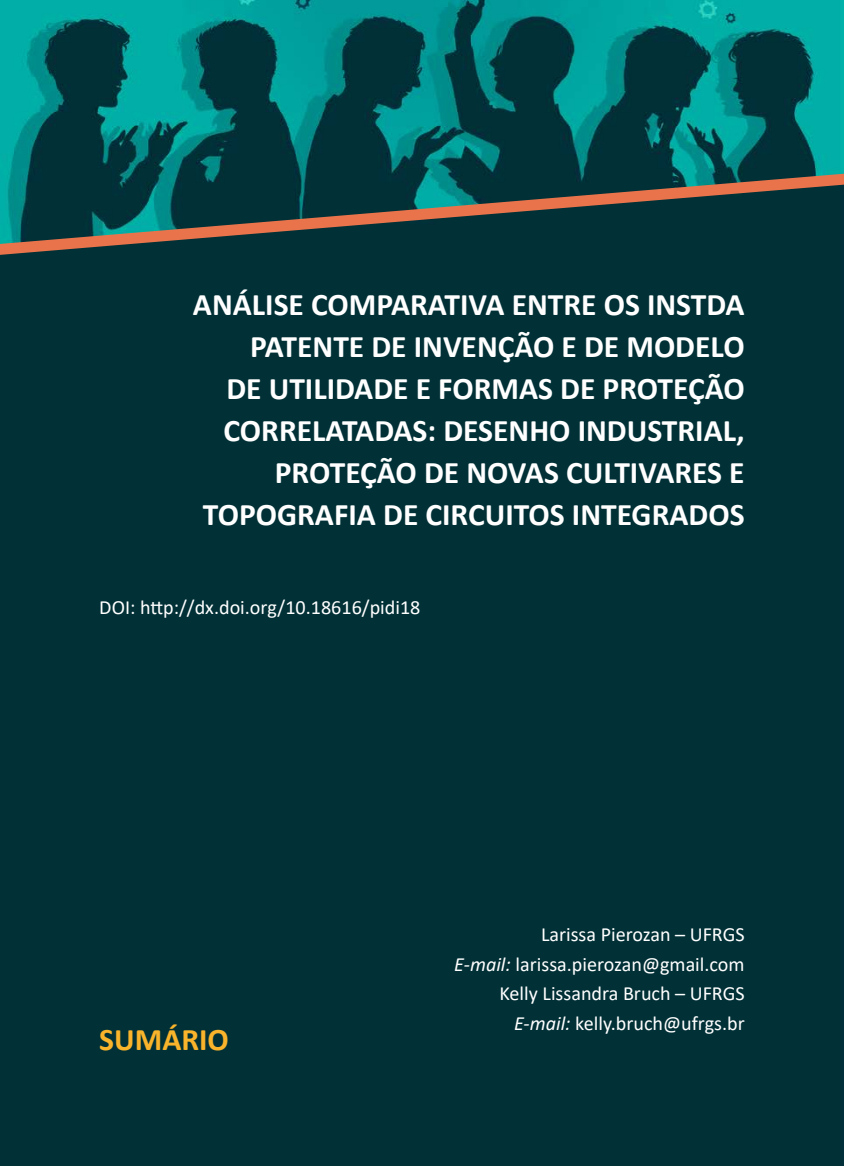
<style>
.page{position:relative;width:844px;height:1166px;background:#fff}
.page>*{position:absolute;margin:0;border:0;box-sizing:border-box;transform-origin:0 0}
.t1{font:700 31.5px/42px "Calibri";color:#fff;text-align:right}
.t2{font:700 31.5px "Calibri";color:#fab42b}
.t3{font:20.12px/29.8px "Calibri";color:#fff;text-align:right}
.s1{font-style:italic}
</style>
<div class="page">
<img style="left:0;top:0;width:843px;height:1166px">
<img style="left:0;top:174px;width:843px;height:81px">
<p class="t1" style="left:193px;top:283px;width:553px">ANÁLISE COMPARATIVA ENTRE OS INSTDA PATENTE DE INVENÇÃO E DE MODELO<br>DE UTILIDADE E FORMAS DE PROTEÇÃO CORRELATADAS: DESENHO INDUSTRIAL, PROTEÇÃO DE NOVAS CULTIVARES E TOPOGRAFIA DE CIRCUITOS INTEGRADOS</p>
<p class="t3" style="left:99px;top:592px;width:322px">DOI: http://dx.doi.org/10.18616/pidi18</p>
<p class="t2" style="left:99px;top:1017px;width:131px">SUMÁRIO</p>
<p class="t3" style="left:454px;top:919px;width:292px">Larissa Pierozan – UFRGS<br><span class="s1">E-mail:</span> larissa.pierozan@gmail.com<br>Kelly Lissandra Bruch – UFRGS<br><span class="s1">E-mail:</span> kelly.bruch@ufrgs.br</p>
</div>
